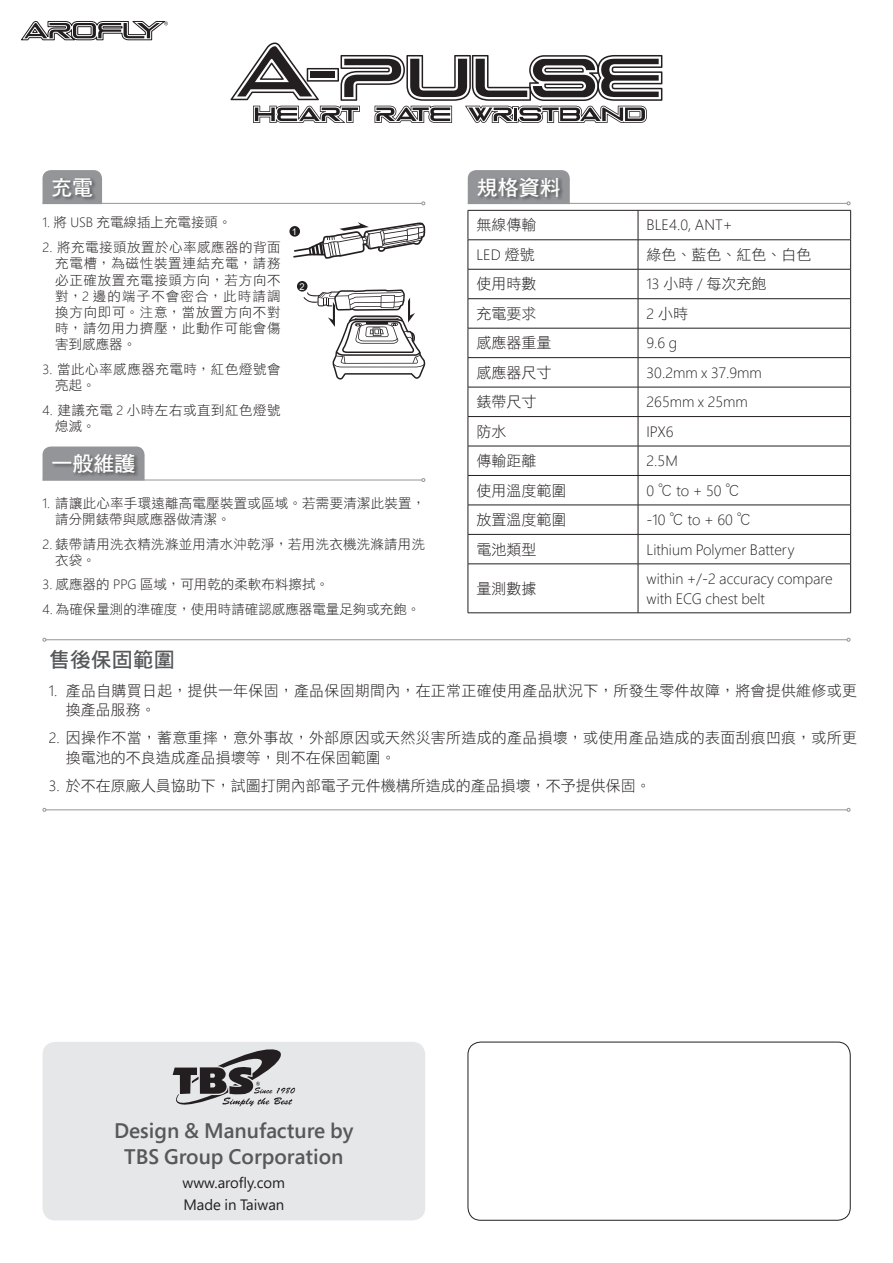
<style>
.page{position:relative;width:893px;height:1263px;background:#fff}
.page>*{position:absolute;margin:0;border:0;box-sizing:border-box;transform-origin:0 0}
.t1{font:600 21px/25.2px "Segoe Pro";color:#57585a;text-align:center}
.t2{font:21px "DF Hei Std W7";color:#fff}
.t3{font:21px "DF Hei Std W7";color:#57585a}
.t4{font:15px/19.5px "DF Hei Std W3";color:#231f20}
.t5{font:300 15px/19.5px "Segoe Pro";color:#231f20}
.t6{font:15px/22.2px "Segoe Pro";color:#231f20}
.t7{font:13.5px/16.2px "DF Hei Std W3";letter-spacing:.015em;color:#231f20}
.t8{font:13.5px/16.2px "DF Hei Std W3";letter-spacing:.04em;color:#231f20}
.t9{font:9.45px "Arial";color:#fff}
.s1{font-family:"Segoe Pro";font-weight:300}
.s2{font-family:"DF Hei Std W3";font-weight:400}
</style>
<div class="page">
<svg style="left:43px;top:170px;width:59px;height:33px"></svg>
<div style="left:52px;top:177px;width:45px;height:25px;background:#231f20;opacity:.5"></div>
<hr style="left:43px;top:203px;width:379px;height:1px;background:#939598">
<svg style="left:421px;top:201px;width:4px;height:4px"></svg>
<svg style="left:468px;top:170px;width:102px;height:33px"></svg>
<div style="left:477px;top:177px;width:88px;height:25px;background:#231f20;opacity:.5"></div>
<hr style="left:468px;top:203px;width:379px;height:1px;background:#939598">
<hr style="left:468px;top:210px;width:170px;height:1px;background:#231f20">
<hr style="left:468px;top:210px;width:1px;height:30px;background:#231f20">
<hr style="left:638px;top:210px;width:213px;height:1px;background:#231f20">
<hr style="left:638px;top:210px;width:1px;height:30px;background:#231f20">
<hr style="left:850px;top:210px;width:1px;height:30px;background:#231f20">
<hr style="left:468px;top:240px;width:170px;height:1px;background:#231f20">
<hr style="left:638px;top:240px;width:213px;height:1px;background:#231f20">
<hr style="left:468px;top:269px;width:170px;height:1px;background:#231f20">
<hr style="left:638px;top:269px;width:213px;height:1px;background:#231f20">
<hr style="left:468px;top:298px;width:170px;height:1px;background:#231f20">
<hr style="left:638px;top:298px;width:213px;height:1px;background:#231f20">
<hr style="left:468px;top:328px;width:170px;height:1px;background:#231f20">
<hr style="left:638px;top:328px;width:213px;height:1px;background:#231f20">
<hr style="left:468px;top:357px;width:170px;height:1px;background:#231f20">
<hr style="left:638px;top:357px;width:213px;height:1px;background:#231f20">
<hr style="left:468px;top:387px;width:170px;height:1px;background:#231f20">
<hr style="left:638px;top:387px;width:213px;height:1px;background:#231f20">
<hr style="left:468px;top:416px;width:170px;height:1px;background:#231f20">
<hr style="left:638px;top:416px;width:213px;height:1px;background:#231f20">
<hr style="left:468px;top:446px;width:170px;height:1px;background:#231f20">
<hr style="left:638px;top:446px;width:213px;height:1px;background:#231f20">
<hr style="left:468px;top:475px;width:170px;height:1px;background:#231f20">
<hr style="left:638px;top:475px;width:213px;height:1px;background:#231f20">
<hr style="left:468px;top:505px;width:170px;height:1px;background:#231f20">
<hr style="left:638px;top:505px;width:213px;height:1px;background:#231f20">
<hr style="left:468px;top:534px;width:170px;height:1px;background:#231f20">
<svg style="left:468px;top:240px;width:1px;height:324px"></svg>
<hr style="left:638px;top:534px;width:213px;height:1px;background:#231f20">
<svg style="left:638px;top:240px;width:1px;height:324px"></svg>
<svg style="left:850px;top:240px;width:1px;height:324px"></svg>
<hr style="left:468px;top:564px;width:170px;height:1px;background:#231f20">
<hr style="left:468px;top:564px;width:1px;height:49px;background:#231f20">
<hr style="left:638px;top:564px;width:213px;height:1px;background:#231f20">
<hr style="left:638px;top:564px;width:1px;height:49px;background:#231f20">
<hr style="left:850px;top:564px;width:1px;height:49px;background:#231f20">
<hr style="left:468px;top:612px;width:170px;height:1px;background:#231f20">
<hr style="left:638px;top:612px;width:213px;height:1px;background:#231f20">
<div style="left:43px;top:1042px;width:382px;height:178px;background:#e6e7e9;border-radius:13px"></div>
<div style="left:468px;top:1042px;width:382px;height:178px;border:1px solid #231f20;border-radius:13px"></div>
<svg style="left:173px;top:1049px;width:122px;height:58px"></svg>
<svg style="left:43px;top:446px;width:102px;height:34px"></svg>
<div style="left:52px;top:453px;width:88px;height:25px;background:#231f20;opacity:.5"></div>
<hr style="left:43px;top:480px;width:379px;height:1px;background:#939598">
<svg style="left:421px;top:478px;width:4px;height:4px"></svg>
<svg style="left:293px;top:222px;width:132px;height:37px"></svg>
<div style="left:289px;top:226px;width:11px;height:11px;background:#231f20;border-radius:50%"></div>
<div style="left:297px;top:281px;width:11px;height:11px;background:#231f20;border-radius:50%"></div>
<svg style="left:303px;top:289px;width:123px;height:91px"></svg>
<svg style="left:21px;top:21px;width:147px;height:19px"></svg>
<svg style="left:230px;top:43px;width:432px;height:80px"></svg>
<hr style="left:46px;top:639px;width:801px;height:1px;background:#939598">
<hr style="left:46px;top:809px;width:801px;height:1px;background:#939598">
<h1 class="t2" style="left:51px;top:176px;width:43px">充電</h1>
<p class="t7" style="left:43px;top:214px;width:191px"><span class="s1">1.</span> 將 <span class="s1">USB</span> 充電線插上充電接頭。</p>
<p class="t7" style="left:55px;top:239px;width:227px;text-align:justify;text-indent:-13px"><span class="s1">2.</span> 將充電接頭放置於心率感應器的背面充電槽，為磁性裝置連結充電，請務必正確放置充電接頭方向，若方向不對，<span class="s1">2</span> 邊的端子不會密合，此時請調換方向即可。注意，當放置方向不對時，請勿用力擠壓，此動作可能會傷害到感應器。</p>
<p class="t8" style="left:55px;top:361px;width:227px;text-indent:-13px"><span class="s1">3.</span> 當此心率感應器充電時，紅色燈號會亮起。</p>
<p class="t8" style="left:55px;top:402px;width:227px;text-indent:-13px"><span class="s1">4.</span> 建議充電 <span class="s1">2</span> 小時左右或直到紅色燈號熄滅。</p>
<p class="t9" style="left:292px;top:225px;width:7px">1</p>
<p class="t9" style="left:300px;top:280px;width:7px">2</p>
<h1 class="t2" style="left:52px;top:452px;width:85px">一般維護</h1>
<p class="t7" style="left:55px;top:494px;width:372px;text-indent:-13px"><span class="s1">1.</span> 請讓此心率手環遠離高電壓裝置或區域。若需要清潔此裝置，請分開錶帶與感應器做清潔。</p>
<p class="t7" style="left:55px;top:535px;width:371px;text-indent:-13px"><span class="s1">2.</span> 錶帶請用洗衣精洗滌並用清水沖乾淨，若用洗衣機洗滌請用洗衣袋。</p>
<p class="t7" style="left:43px;top:576px;width:288px"><span class="s1">3.</span> 感應器的 <span class="s1">PPG</span> 區域，可用乾的柔軟布料擦拭。</p>
<p class="t7" style="left:43px;top:601px;width:379px"><span class="s1">4.</span> 為確保量測的準確度，使用時請確認感應器電量足夠或充飽。</p>
<h1 class="t2" style="left:477px;top:176px;width:85px">規格資料</h1>
<p class="t4" style="left:476px;top:215px;width:61px">無線傳輸</p>
<p class="t5" style="left:646px;top:215px;width:87px">BLE4.0, ANT+</p>
<p class="t5" style="left:476px;top:244px;width:60px">LED <span class="s2">燈號</span></p>
<p class="t4" style="left:646px;top:245px;width:166px">綠色、藍色、紅色、白色</p>
<p class="t4" style="left:476px;top:274px;width:61px">使用時數</p>
<p class="t4" style="left:646px;top:274px;width:121px"><span class="s1">13</span> 小時 <span class="s1">/</span> 每次充飽</p>
<p class="t4" style="left:476px;top:303px;width:61px">充電要求</p>
<p class="t4" style="left:647px;top:303px;width:43px"><span class="s1">2</span> 小時</p>
<p class="t4" style="left:476px;top:333px;width:76px">感應器重量</p>
<p class="t5" style="left:647px;top:333px;width:32px">9.6 g</p>
<p class="t4" style="left:476px;top:362px;width:76px">感應器尺寸</p>
<p class="t5" style="left:647px;top:362px;width:117px">30.2mm x 37.9mm</p>
<p class="t4" style="left:476px;top:392px;width:61px">錶帶尺寸</p>
<p class="t5" style="left:647px;top:392px;width:103px">265mm x 25mm</p>
<p class="t4" style="left:476px;top:421px;width:31px">防水</p>
<p class="t5" style="left:647px;top:421px;width:29px">IPX6</p>
<p class="t4" style="left:476px;top:451px;width:61px">傳輸距離</p>
<p class="t5" style="left:647px;top:451px;width:33px">2.5M</p>
<p class="t4" style="left:476px;top:480px;width:91px">使用溫度範圍</p>
<p class="t5" style="left:647px;top:480px;width:95px">0 <span class="s2">℃</span> to + 50 <span class="s2">℃</span></p>
<p class="t4" style="left:476px;top:510px;width:91px">放置溫度範圍</p>
<p class="t5" style="left:647px;top:510px;width:106px">-10 <span class="s2">℃</span> to + 60 <span class="s2">℃</span></p>
<p class="t4" style="left:476px;top:539px;width:61px">電池類型</p>
<p class="t5" style="left:647px;top:539px;width:150px">Lithium Polymer Battery</p>
<p class="t4" style="left:476px;top:578px;width:61px">量測數據</p>
<p class="t5" style="left:647px;top:569px;width:188px">within +/-2 accuracy compare with ECG chest belt</p>
<h1 class="t3" style="left:49px;top:648px;width:128px">售後保固範圍</h1>
<p class="t4" style="left:66px;top:680px;width:793px;text-indent:-17px"><span class="s1">1.</span> 產品自購買日起，提供一年保固，產品保固期間內，在正常正確使用產品狀況下，所發生零件故障，將會提供維修或更換產品服務。</p>
<p class="t4" style="left:66px;top:728px;width:793px;text-indent:-17px"><span class="s1">2.</span> 因操作不當，蓄意重摔，意外事故，外部原因或天然災害所造成的產品損壞，或使用產品造成的表面刮痕凹痕，或所更換電池的不良造成產品損壞等，則不在保固範圍。</p>
<p class="t4" style="left:49px;top:775px;width:604px"><span class="s1">3.</span> 於不在原廠人員協助下，試圖打開內部電子元件機構所造成的產品損壞，不予提供保固。</p>
<h1 class="t1" style="left:114px;top:1118px;width:241px">Design &amp; Manufacture by<br>TBS Group Corporation</h1>
<p class="t6" style="left:183px;top:1171px;width:104px">www.arofly.com<br>Made in Taiwan</p>
</div>
